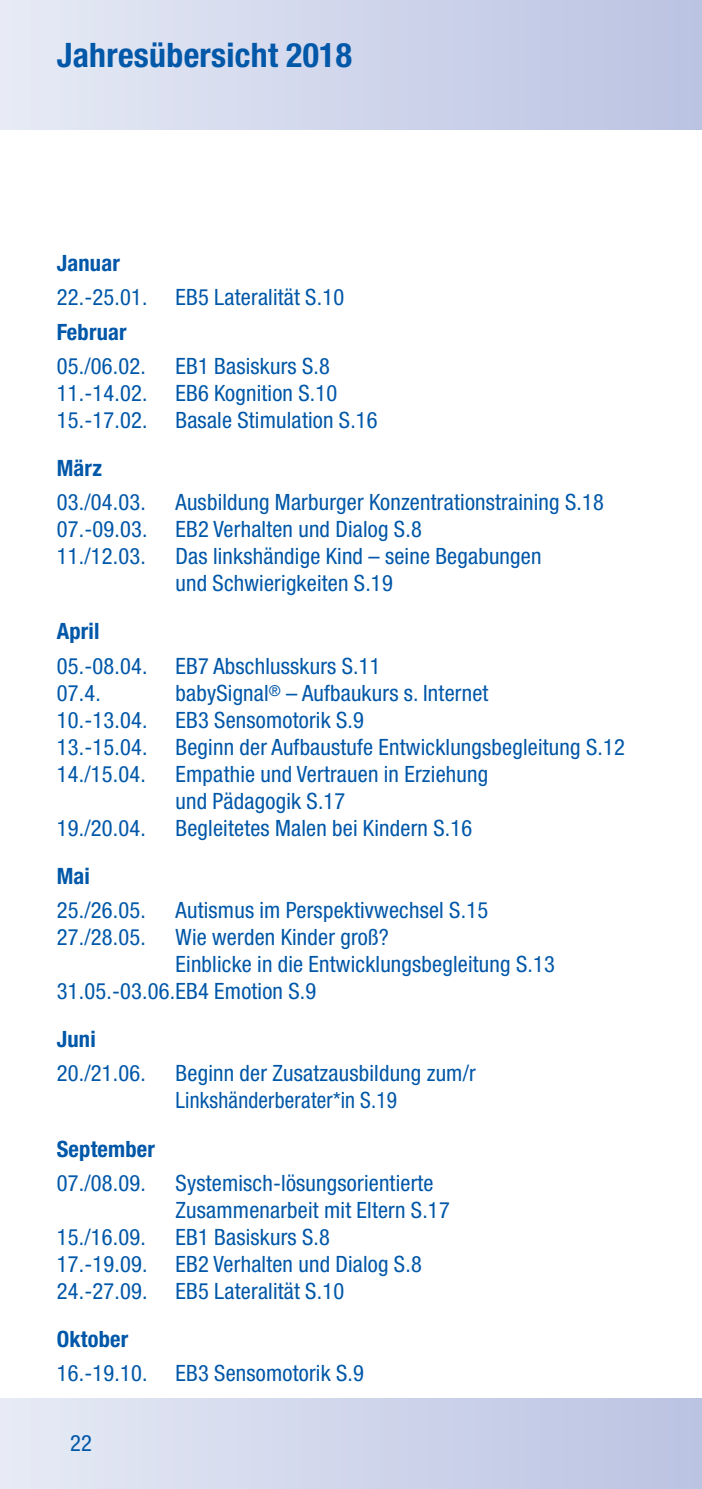
<style>
.page{position:relative;width:702px;height:1489px;background:#fff}
.page>*{position:absolute;margin:0;border:0;box-sizing:border-box;transform-origin:0 0}
.t1{font:700 condensed 33.75px "Helvetica Neue";letter-spacing:.01em;color:#0157a8}
.t2{font:condensed 22.5px/27px "Helvetica Neue";letter-spacing:.01em;color:#0157a8}
.t3{font:700 condensed 22.5px "Helvetica Neue";letter-spacing:.01em;color:#0157a8}
</style>
<div class="page">
<div style="left:0;top:0;width:702px;height:129px;background:linear-gradient(to right,#e7eaf5,#bac3e2)"></div>
<div style="left:0;top:1397px;width:702px;height:91px;background:linear-gradient(to right,#e7eaf5,#bac3e2)"></div>
<hr style="left:701px;top:0;width:1px;height:129px;background:#bac3e2">
<hr style="left:701px;top:1397px;width:1px;height:91px;background:#bac3e2">
<h1 class="t1" style="left:57px;top:43px;width:297px">Jahresübersicht 2018</h1>
<p class="t3" style="left:57px;top:255px;width:65px">Januar</p>
<p class="t2" style="left:57px;top:286px;width:289px">22.-25.01. EB5 Lateralität S.10</p>
<p class="t3" style="left:57px;top:323px;width:71px">Februar</p>
<p class="t2" style="left:57px;top:354px;width:91px">05./06.02.</p>
<p class="t2" style="left:57px;top:354px;width:322px;text-indent:119px">EB1 Basiskurs S.8<br>11.-14.02. EB6 Kognition S.10<br>15.-17.02. Basale Stimulation S.16</p>
<p class="t3" style="left:57px;top:460px;width:47px">März</p>
<p class="t2" style="left:57px;top:490px;width:91px">03./04.03.</p>
<p class="t2" style="left:57px;top:490px;width:548px;text-indent:119px">Ausbildung Marburger Konzentrationstraining S.18<br>07.-09.03. EB2 Verhalten und Dialog S.8<br>11./12.03.</p>
<p class="t2" style="left:175px;top:544px;width:367px">Das linkshändige Kind – seine Begabungen und Schwierigkeiten S.19</p>
<p class="t3" style="left:57px;top:623px;width:44px">April</p>
<p class="t2" style="left:57px;top:654px;width:325px">05.-08.04. EB7 Abschlusskurs S.11<br>07.4.</p>
<p class="t2" style="left:57px;top:681px;width:569px;text-indent:119px">babySignal<sup>®</sup> – Aufbaukurs s. Internet<br>10.-13.04. EB3 Sensomotorik S.9<br>13.-15.04. Beginn der Aufbaustufe Entwicklungsbegleitung S.12<br>14./15.04.</p>
<p class="t2" style="left:175px;top:762px;width:314px">Empathie und Vertrauen in Erziehung und Pädagogik S.17</p>
<p class="t2" style="left:57px;top:816px;width:91px">19./20.04.</p>
<p class="t2" style="left:175px;top:816px;width:298px">Begleitetes Malen bei Kindern S.16</p>
<p class="t3" style="left:57px;top:867px;width:35px">Mai</p>
<p class="t2" style="left:57px;top:898px;width:91px">25./26.05.</p>
<p class="t2" style="left:175px;top:898px;width:314px">Autismus im Perspektivwechsel S.15</p>
<p class="t2" style="left:57px;top:925px;width:91px">27./28.05.</p>
<p class="t2" style="left:175px;top:925px;width:215px">Wie werden Kinder groß?</p>
<p class="t2" style="left:175px;top:952px;width:381px">Einblicke in die Entwicklungsbegleitung S.13</p>
<p class="t2" style="left:57px;top:979px;width:261px">31.05.-03.06.EB4 Emotion S.9</p>
<p class="t3" style="left:57px;top:1031px;width:40px">Juni</p>
<p class="t2" style="left:57px;top:1061px;width:91px">20./21.06.</p>
<p class="t2" style="left:175px;top:1061px;width:302px">Beginn der Zusatzausbildung zum/r<br>Linkshänderberater*in S.19</p>
<p class="t3" style="left:57px;top:1140px;width:100px">September</p>
<p class="t2" style="left:57px;top:1171px;width:91px">07./08.09.</p>
<p class="t2" style="left:175px;top:1171px;width:276px">Systemisch-lösungsorientierte<br>Zusammenarbeit mit Eltern S.17</p>
<p class="t2" style="left:57px;top:1225px;width:91px">15./16.09.</p>
<p class="t2" style="left:57px;top:1225px;width:366px;text-indent:119px">EB1 Basiskurs S.8<br>17.-19.09. EB2 Verhalten und Dialog S.8<br>24.-27.09. EB5 Lateralität S.10</p>
<p class="t3" style="left:57px;top:1330px;width:73px">Oktober</p>
<p class="t2" style="left:57px;top:1361px;width:309px">16.-19.10. EB3 Sensomotorik S.9</p>
<p class="t2" style="left:70px;top:1430px;width:23px">22</p>
</div>
